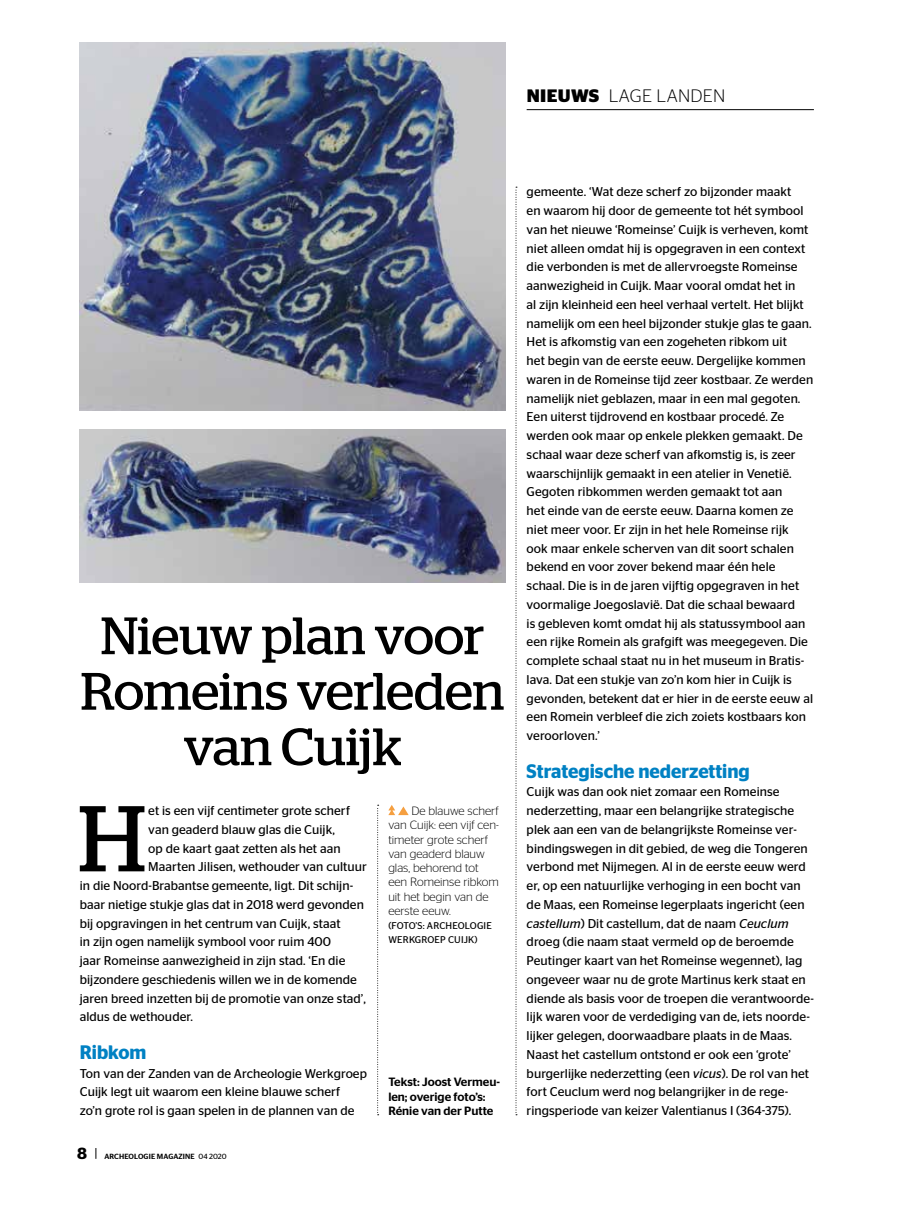
<style>
.page{position:relative;width:915px;height:1212px;background:#fff}
.page>*{position:absolute;margin:0;border:0;box-sizing:border-box;transform-origin:0 0}
.t1{font:93.15px "Stag";color:#000}
.t2{font:52.5px/55.5px "Stag";letter-spacing:-.005em;color:#000;text-align:center}
.t3{font:600 19.5px "Stag Sans";color:#0081c3;scale:.95 1}
.t4{font:300 18px "Stag Sans";letter-spacing:.02em;color:#000}
.t5{font:12.75px/18.8px "Stag Sans";letter-spacing:.005em;color:#000}
.t6{font:300 12px/14.2px "Stag Sans";color:#000}
.t7{font:500 12px/14.4px "Stag Sans";color:#000}
.t8{font:9.75px/14.2px "Stag Sans";letter-spacing:.02em;color:#000}
.t9{font:500 7.5px "Stag Sans";letter-spacing:.02em;color:#000}
.s1{font-weight:700}
.s2{font-weight:600;font-size:16.2px}
.s3{font-weight:400}
.s4{font-style:italic}
</style>
<div class="page">
<hr style="left:526px;top:109px;width:287px;height:1px;background:#000">
<svg style="left:515px;top:187px;width:2px;height:928px"></svg>
<svg style="left:377px;top:805px;width:1px;height:310px"></svg>
<img style="left:80px;top:43px;width:425px;height:368px">
<img style="left:80px;top:429px;width:425px;height:154px">
<svg style="left:388px;top:805px;width:20px;height:10px"></svg>
<h3 class="t4" style="left:526px;top:86px;width:200px"><span class="s1">NIEUWS</span> LAGE LANDEN</h3>
<h2 class="t2" style="left:81px;top:607px;width:425px">Nieuw plan voor<br>Romeins verleden van Cuijk</h2>
<h1 class="t1" style="left:78px;top:785px;width:69px">H</h1>
<p class="t5" style="left:148px;top:801px;width:203px">et is een vijf centimeter grote scherf</p>
<p class="t5" style="left:148px;top:820px;width:188px">van geaderd blauw glas die Cuijk,</p>
<p class="t5" style="left:148px;top:839px;width:194px">op de kaart gaat zetten als het aan</p>
<p class="t5" style="left:148px;top:857px;width:220px">Maarten Jilisen, wethouder van cultuur</p>
<p class="t5" style="left:80px;top:876px;width:275px">in die Noord-Brabantse gemeente, ligt. Dit schijn-</p>
<p class="t5" style="left:80px;top:895px;width:285px">baar nietige stukje glas dat in 2018 werd gevonden</p>
<p class="t5" style="left:80px;top:914px;width:262px">bij opgravingen in het centrum van Cuijk, staat</p>
<p class="t5" style="left:80px;top:932px;width:253px">in zijn ogen namelijk symbool voor ruim 400</p>
<p class="t5" style="left:80px;top:951px;width:267px">jaar Romeinse aanwezigheid in zijn stad. ‘En die</p>
<p class="t5" style="left:80px;top:970px;width:278px">bijzondere geschiedenis willen we in de komende</p>
<p class="t5" style="left:80px;top:989px;width:287px">jaren breed inzetten bij de promotie van onze stad’,</p>
<p class="t5" style="left:80px;top:1007px;width:115px">aldus de wethouder.</p>
<h3 class="t3" style="left:80px;top:1041px;width:72px">Ribkom</h3>
<p class="t5" style="left:80px;top:1064px;width:288px">Ton van der Zanden van de Archeologie Werkgroep<br>Cuijk legt uit waarom een kleine blauwe scherf<br>zo’n grote rol is gaan spelen in de plannen van de</p>
<p class="t9" style="left:77px;top:1152px;width:151px"><span class="s2">8</span> ARCHEOLOGIE MAGAZINE <span class="s3">04 2020</span></p>
<p class="t6" style="left:388px;top:804px;width:112px;text-indent:23px">De blauwe scherf van Cuijk: een vijf cen&shy;timeter grote scherf van geaderd blauw glas, behorend tot een Romeinse ribkom uit het begin van de eerste eeuw.</p>
<p class="t8" style="left:388px;top:918px;width:105px">(FOTO’S: ARCHEOLOGIE<br>WERKGROEP CUIJK)</p>
<p class="t7" style="left:388px;top:1075px;width:113px">Tekst: Joost Vermeu&shy;len; overige foto’s:<br>Rénie van der Putte</p>
<p class="t5" style="left:526px;top:182px;width:288px">gemeente. ‘Wat deze scherf zo bijzonder maakt<br>en waarom hij door de gemeente tot hét symbool van het nieuwe ‘Romeinse’ Cuijk is verheven, komt niet alleen omdat hij is opgegraven in een context die verbonden is met de allervroegste Romeinse aanwezigheid in Cuijk. Maar vooral omdat het in<br>al zijn kleinheid een heel verhaal vertelt. Het blijkt namelijk om een heel bijzonder stukje glas te gaan.<br>Het is afkomstig van een zogeheten ribkom uit<br>het begin van de eerste eeuw. Dergelijke kommen waren in de Romeinse tijd zeer kostbaar. Ze werden namelijk niet geblazen, maar in een mal gegoten.<br>Een uiterst tijdrovend en kostbaar procedé. Ze werden ook maar op enkele plekken gemaakt. De schaal waar deze scherf van afkomstig is, is zeer waarschijnlijk gemaakt in een atelier in Venetië.<br>Gegoten ribkommen werden gemaakt tot aan<br>het einde van de eerste eeuw. Daarna komen ze niet meer voor. Er zijn in het hele Romeinse rijk<br>ook maar enkele scherven van dit soort schalen bekend en voor zover bekend maar één hele schaal. Die is in de jaren vijftig opgegraven in het voormalige Joegoslavië. Dat die schaal bewaard<br>is gebleven komt omdat hij als statussymbool aan een rijke Romein als grafgift was meegegeven. Die complete schaal staat nu in het museum in Bratis&shy;lava. Dat een stukje van zo’n kom hier in Cuijk is gevonden, betekent dat er hier in de eerste eeuw al een Romein verbleef die zich zoiets kostbaars kon veroorloven.’</p>
<h3 class="t3" style="left:526px;top:759px;width:236px">Strategische nederzetting</h3>
<p class="t5" style="left:526px;top:782px;width:289px">Cuijk was dan ook niet zomaar een Romeinse nederzetting, maar een belangrijke strategische plek aan een van de belangrijkste Romeinse ver&shy;bindingswegen in dit gebied, de weg die Tongeren verbond met Nijmegen. Al in de eerste eeuw werd er, op een natuurlijke verhoging in een bocht van de Maas, een Romeinse legerplaats ingericht (een <span class="s4">castellum</span>) Dit castellum, dat de naam <span class="s4">Ceuclum </span>droeg (die naam staat vermeld op de beroemde Peutinger kaart van het Romeinse wegennet), lag ongeveer waar nu de grote Martinus kerk staat en diende als basis voor de troepen die verantwoorde&shy;lijk waren voor de verdediging van de, iets noorde&shy;lijker gelegen, doorwaadbare plaats in de Maas.<br>Naast het castellum ontstond er ook een ‘grote’ burgerlijke nederzetting (een <span class="s4">vicus</span>). De rol van het fort Ceuclum werd nog belangrijker in de rege&shy;ringsperiode van keizer Valentianus I (364-375).</p>
</div>
